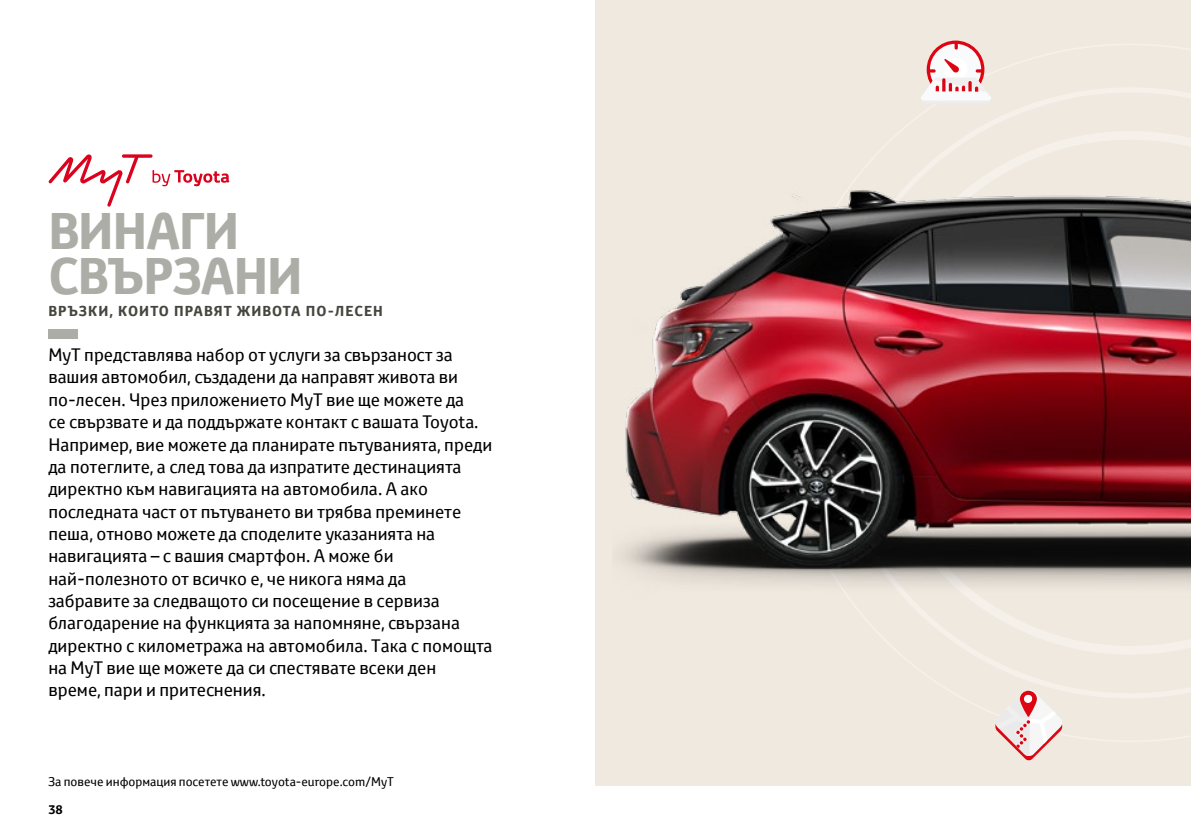
<style>
.page{position:relative;width:1191px;height:834px;background:#fff}
.page>*{position:absolute;margin:0;border:0;box-sizing:border-box;transform-origin:0 0}
.t1{font:700 49.88px/44.6px "Toyota Text";letter-spacing:-.02em;color:#adada7}
.t2{font:17.5px/22.4px "Toyota Text";color:#000}
.t3{font:700 14px "Toyota Text";letter-spacing:.08em;color:#464640}
.t4{font:12.25px "Toyota Text";color:#000}
.t5{font:700 12.25px "Toyota Text";color:#000}
</style>
<div class="page">
<div style="left:595px;top:0;width:596px;height:785px;background:#f0e9e0"></div>
<svg style="left:921px;top:41px;width:70px;height:62px"></svg>
<img style="left:620px;top:190px;width:571px;height:395px">
<div style="left:48px;top:329px;width:30px;height:10px;background:#adada7"></div>
<svg style="left:49px;top:154px;width:180px;height:52px"></svg>
<svg style="left:995px;top:689px;width:68px;height:71px"></svg>
<div style="left:1024px;top:694px;width:8px;height:8px;background:#fff;border-radius:4px"></div>
<h1 class="t1" style="left:48px;top:209px;width:256px">ВИНАГИ<br>СВЪРЗАНИ</h1>
<p class="t3" style="left:48px;top:302px;width:336px">ВРЪЗКИ, КОИТО ПРАВЯТ ЖИВОТА ПО-ЛЕСЕН</p>
<p class="t2" style="left:48px;top:343px;width:446px">MyT представлява набор от услуги за свързаност за вашия автомобил, създадени да направят живота ви по-лесен. Чрез приложението MyT вие ще можете да<br>се свързвате и да поддържате контакт с вашата Toyota.<br>Например, вие можете да планирате пътуванията, преди да потеглите, а след това да изпратите дестинацията директно към навигацията на автомобила. А ако последната част от пътуването ви трябва преминете пеша, отново можете да споделите указанията на навигацията – с вашия смартфон. А може би най-полезното от всичко е, че никога няма да<br>забравите за следващото си посещение в сервиза благодарение на функцията за напомняне, свързана директно с километража на автомобила. Така с помощта на MyT вие ще можете да си спестявате всеки ден време, пари и притеснения.</p>
<p class="t4" style="left:48px;top:773px;width:347px">За повече информация посетете www.toyota-europe.com/MyT</p>
<p class="t5" style="left:48px;top:800px;width:16px">38</p>
</div>
